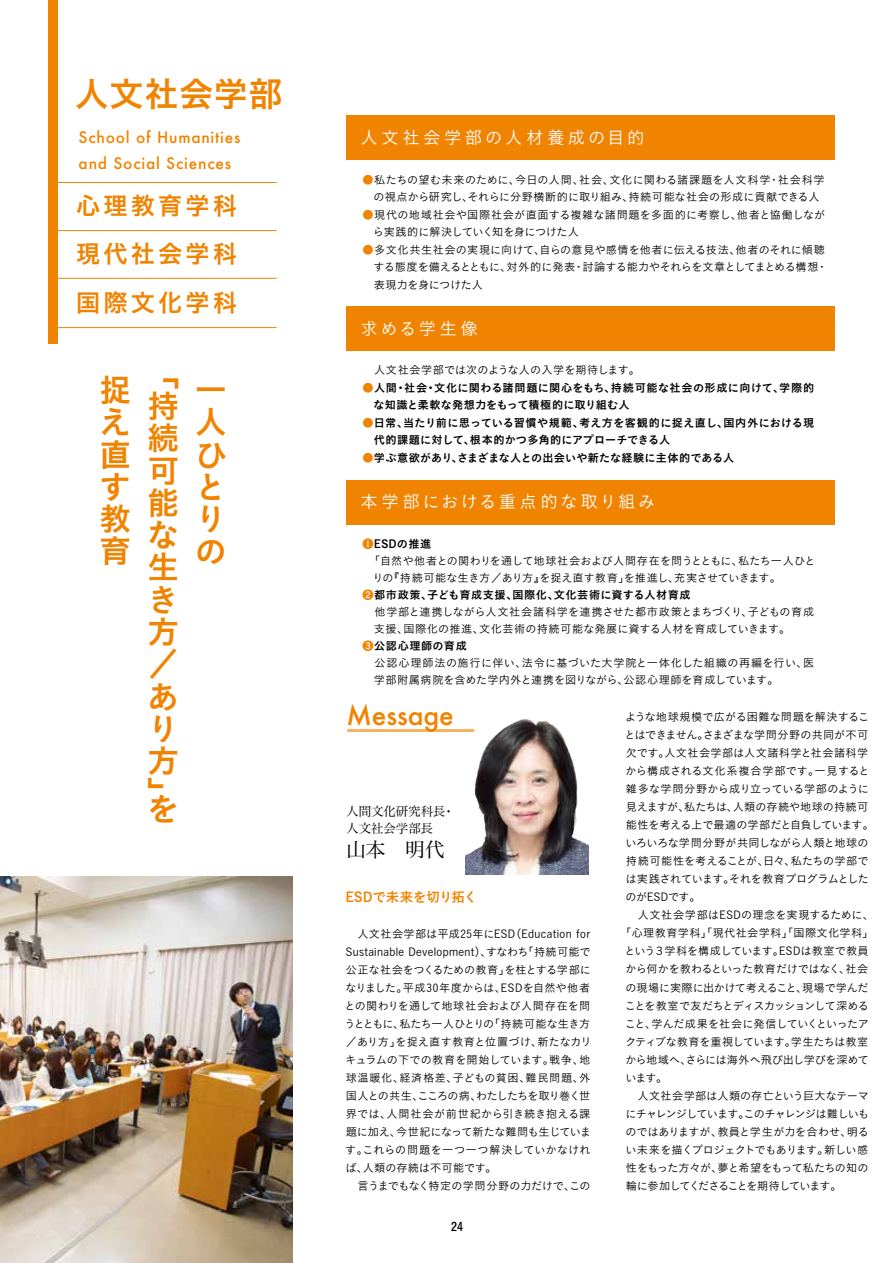
<style>
.page{position:relative;width:893px;height:1263px;background:#fff}
.page>*{position:absolute;margin:0;border:0;box-sizing:border-box;transform-origin:0 0}
.t1{font:34.8px "Koburina Go Std W6";color:#f08300}
.t2{font:32.25px/32.2px "Koburina Go Std W6";color:#f08300}
.t3{font:500 26.4px "Futura";letter-spacing:-.005em;color:#f08300}
.t4{font:24.75px/49.3px "Koburina Go Std W6";letter-spacing:.1em;color:#f08300}
.t5{font:19.8px "Hira Min Pro N W3";color:#000}
.t6{font:17.4px "Koburina Go Std W3";letter-spacing:.165em;color:#fff}
.t7{font:17.4px "Koburina Go Std W3";letter-spacing:.2em;color:#fff}
.t8{font:500 15.45px/25.5px "Futura";letter-spacing:.05em;color:#f08300}
.t9{font:13.5px "Koburina Go Std W6";letter-spacing:-.01em;color:#f08300}
.t10{font:12.45px/17.4px "Hira Min Pro N W3";color:#000}
.t11{font:12px "Koburina Go Std W6";color:#000}
.t12{font:11.1px/18px "Koburina Go Std W3";letter-spacing:-.005em;color:#000}
.t13{font:11.1px/17.5px "Koburina Go Std W3";letter-spacing:.015em;color:#000;text-align:center}
.t14{font:11.1px/17.5px "Koburina Go Std W6";letter-spacing:.025em;color:#000}
.t15{font:11.1px/17px "Koburina Go Std W3";letter-spacing:.025em;color:#000}
.t16{font:11.1px "Koburina Go Std W3";letter-spacing:-.025em;color:#000}
.t17{font:11.1px "Koburina Go Std W6";letter-spacing:.05em;color:#000}
.t18{font:11.1px "Koburina Go Std W3";letter-spacing:-.03em;color:#000}
.t19{font:11.1px "Koburina Go Std W3";letter-spacing:-.035em;color:#000}
.t20{font:11.1px "Koburina Go Std W6";letter-spacing:.005em;color:#000}
.t21{font:11.1px "Koburina Go Std W3";letter-spacing:.03em;color:#000}
.t22{font:11.1px "Koburina Go Std W3";letter-spacing:-.08em;color:#000}
.t23{font:11.1px "Koburina Go Std W3";letter-spacing:.02em;color:#000}
.t24{font:11.1px "Koburina Go Std W3";letter-spacing:-.055em;color:#000}
.t25{font:11.1px "Koburina Go Std W3";letter-spacing:-.045em;color:#000}
.t26{font:11.1px "Koburina Go Std W3";letter-spacing:-.04em;color:#000}
.t27{font:11.1px "Koburina Go Std W3";letter-spacing:-.06em;color:#000}
.t28{font:11.1px "Koburina Go Std W3";letter-spacing:.035em;color:#000}
.t29{font:11.1px "Koburina Go Std W3";letter-spacing:-.085em;color:#000}
.s1{color:#f08300}
</style>
<div class="page">
<div style="left:346px;top:115px;width:489px;height:45px;background:#f08300"></div>
<img style="left:0;top:876px;width:292px;height:387px">
<div style="left:48px;top:0;width:10px;height:344px;background:#f08300"></div>
<hr style="left:51px;top:182px;width:226px;height:1px;background:#f08300">
<hr style="left:51px;top:230px;width:226px;height:1px;background:#f08300">
<hr style="left:51px;top:278px;width:226px;height:1px;background:#f08300">
<hr style="left:51px;top:327px;width:226px;height:1px;background:#f08300">
<div style="left:346px;top:306px;width:489px;height:45px;background:#f08300"></div>
<div style="left:346px;top:480px;width:489px;height:44px;background:#f08300"></div>
<img style="left:465px;top:719px;width:123px;height:155px">
<hr style="left:347px;top:730px;width:127px;height:1px;background:#f08300">
<hr style="left:347px;top:731px;width:127px;height:1px;background:#f08300">
<h1 class="t1" style="left:74px;top:67px;width:210px">人文社会学部</h1>
<h3 class="t8" style="left:79px;top:125px;width:163px">School of Humanities and Social Sciences</h3>
<h3 class="t4" style="left:76px;top:182px;width:163px">心理教育学科</h3>
<h3 class="t4" style="left:76px;top:230px;width:163px">現代社会学科国際文化学科</h3>
<h2 class="t2" style="left:99px;top:375px;width:32px;text-align:justify">捉え直す教育</h2>
<h2 class="t2" style="left:147px;top:358px;width:33px">「持続可能な生き方／あり方」</h2>
<h2 class="t2" style="left:147px;top:794px;width:31px">を</h2>
<h2 class="t2" style="left:195px;top:375px;width:32px">一人ひとりの</h2>
<h3 class="t7" style="left:361px;top:124px;width:285px">人文社会学部の人材養成の目的</h3>
<p class="t13" style="left:362px;top:170px;width:464px"><span class="s1">●</span>私たちの望む未来のために、今日の人間、社会、文化に関わる諸課題を人文科学・社会科学の視点から研究し、それらに分野横断的に取り組み、持続可能な社会の形成に貢献できる人</p>
<p class="t13" style="left:373px;top:206px;width:454px;text-align:left;text-indent:-10px"><span class="s1">●</span>現代の地域社会や国際社会が直面する複雑な諸問題を多面的に考察し、他者と協働しながら実践的に解決していく知を身につけた人</p>
<p class="t12" style="left:373px;top:241px;width:456px;line-height:17.5px;text-indent:-11px"><span class="s1">●</span>多文化共生社会の実現に向けて、自らの意見や感情を他者に伝える技法、他者のそれに傾聴する態度を備えるとともに、対外的に発表・討論する能力やそれらを文章としてまとめる構想・表現力を身につけた人</p>
<h3 class="t6" style="left:361px;top:315px;width:119px">求める学生像</h3>
<p class="t12" style="left:362px;top:361px;width:279px">　人文社会学部では次のような人の入学を期待します。</p>
<p class="t14" style="left:373px;top:379px;width:442px;text-indent:-11px"><span class="s1">●</span>人間・社会・文化に関わる諸問題に関心をもち、持続可能な社会の形成に向けて、学際的な知識と柔軟な発想力をもって積極的に取り組む人</p>
<p class="t14" style="left:374px;top:414px;width:442px;text-indent:-11px"><span class="s1">●</span>日常、当たり前に思っている習慣や規範、考え方を客観的に捉え直し、国内外における現代的課題に対して、根本的かつ多角的にアプローチできる人</p>
<p class="t20" style="left:362px;top:449px;width:373px"><span class="s1">●</span>学ぶ意欲があり、さまざまな人との出会いや新たな経験に主体的である人</p>
<h3 class="t6" style="left:361px;top:489px;width:296px">本学部における重点的な取り組み</h3>
<p class="t17" style="left:362px;top:535px;width:70px"><span class="s1">❶</span>ESDの推進</p>
<p class="t12" style="left:372px;top:552px;width:444px;line-height:17px;text-indent:-4px">「自然や他者との関わりを通して地球社会および人間存在を問うとともに、私たち一人ひとりの『持続可能な生き方／あり方』を捉え直す教育」を推進し、充実させていきます。</p>
<p class="t17" style="left:362px;top:586px;width:330px"><span class="s1">❷</span>都市政策、子ども育成支援、国際化、文化芸術に資する人材育成</p>
<p class="t12" style="left:374px;top:603px;width:442px;line-height:17px">他学部と連携しながら人文社会諸科学を連携させた都市政策とまちづくり、子どもの育成支援、国際化の推進、文化芸術の持続可能な発展に資する人材を育成していきます。</p>
<p class="t17" style="left:362px;top:637px;width:106px"><span class="s1">❸</span>公認心理師の育成</p>
<p class="t15" style="left:374px;top:654px;width:442px">公認心理師法の施行に伴い、法令に基づいた大学院と一体化した組織の再編を行い、医学部附属病院を含めた学内外と連携を図りながら、公認心理師を育成しています。</p>
<h3 class="t3" style="left:347px;top:697px;width:109px">Message</h3>
<p class="t10" style="left:346px;top:801px;width:110px">人間文化研究科長・人文社会学部長</p>
<h3 class="t5" style="left:346px;top:833px;width:100px">山本　明代</h3>
<p class="t9" style="left:346px;top:886px;width:133px">ESDで未来を切り拓く</p>
<p class="t12" style="left:345px;top:924px;width:249px">　人文社会学部は平成25年にESD（Education for<br>Sustainable Development）、すなわち「持続可能で公正な社会をつくるための教育」を柱とする学部になりました。平成30年度からは、ESDを自然や他者との関わりを通して地球社会および人間存在を問うとともに、私たち一人ひとりの「持続可能な生き方／あり方」を捉え直す教育と位置づけ、新たなカリキュラムの下での教育を開始しています。戦争、地球温暖化、経済格差、子どもの貧困、難民問題、外国人との共生、こころの病、わたしたちを取り巻く世界では、人間社会が前世紀から引き続き抱える課題に加え、今世紀になって新たな難問も生じています。これらの問題を一つ一つ解決していかなければ、人類の存続は不可能です。<br>　言うまでもなく特定の学問分野の力だけで、この</p>
<p class="t11" style="left:451px;top:1217px;width:13px">24</p>
<p class="t12" style="left:625px;top:708px;width:246px">ような地球規模で広がる困難な問題を解決するこ</p>
<p class="t16" style="left:625px;top:727px;width:245px">とはできません。さまざまな学問分野の共同が不可</p>
<p class="t28" style="left:626px;top:745px;width:244px">欠です。人文社会学部は人文諸科学と社会諸科学</p>
<p class="t15" style="left:625px;top:763px;width:246px">から構成される文化系複合学部です。一見すると</p>
<p class="t12" style="left:626px;top:780px;width:245px">雑多な学問分野から成り立っている学部のように</p>
<p class="t12" style="left:626px;top:798px;width:244px">見えますが、私たちは、人類の存続や地球の持続可</p>
<p class="t16" style="left:626px;top:817px;width:249px">能性を考える上で最適の学部だと自負しています。</p>
<p class="t12" style="left:625px;top:834px;width:245px">いろいろな学問分野が共同しながら人類と地球の</p>
<p class="t12" style="left:626px;top:852px;width:244px">持続可能性を考えることが、日々、私たちの学部で</p>
<p class="t18" style="left:625px;top:871px;width:245px">は実践されています。それを教育プログラムとした</p>
<p class="t12" style="left:625px;top:888px;width:77px">のがESDです。</p>
<p class="t23" style="left:626px;top:907px;width:249px">　人文社会学部はESDの理念を実現するために、</p>
<p class="t21" style="left:620px;top:925px;width:255px">「心理教育学科」「現代社会学科」「国際文化学科」</p>
<p class="t12" style="left:625px;top:942px;width:245px">という３学科を構成しています。ESDは教室で教員</p>
<p class="t19" style="left:625px;top:961px;width:244px">から何かを教わるといった教育だけではなく、社会</p>
<p class="t18" style="left:625px;top:979px;width:245px">の現場に実際に出かけて考えること、現場で学んだ</p>
<p class="t24" style="left:625px;top:997px;width:246px">ことを教室で友だちとディスカッションして深める</p>
<p class="t19" style="left:625px;top:1015px;width:245px">こと、学んだ成果を社会に発信していくといったア</p>
<p class="t25" style="left:625px;top:1033px;width:245px">クティブな教育を重視しています。学生たちは教室</p>
<p class="t16" style="left:625px;top:1051px;width:245px">から地域へ、さらには海外へ飛び出し学びを深めて</p>
<p class="t12" style="left:625px;top:1068px;width:44px">います。</p>
<p class="t12" style="left:626px;top:1086px;width:245px">　人文社会学部は人類の存亡という巨大なテーマ</p>
<p class="t22" style="left:625px;top:1105px;width:245px">にチャレンジしています。このチャレンジは難しいも</p>
<p class="t12" style="left:625px;top:1122px;width:245px">のではありますが、教員と学生が力を合わせ、明る</p>
<p class="t26" style="left:625px;top:1141px;width:244px">い未来を描くプロジェクトでもあります。新しい感</p>
<p class="t27" style="left:626px;top:1159px;width:244px">性をもった方々が、夢と希望をもって私たちの知の</p>
<p class="t29" style="left:626px;top:1177px;width:217px">輪に参加してくださることを期待しています。</p>
</div>
